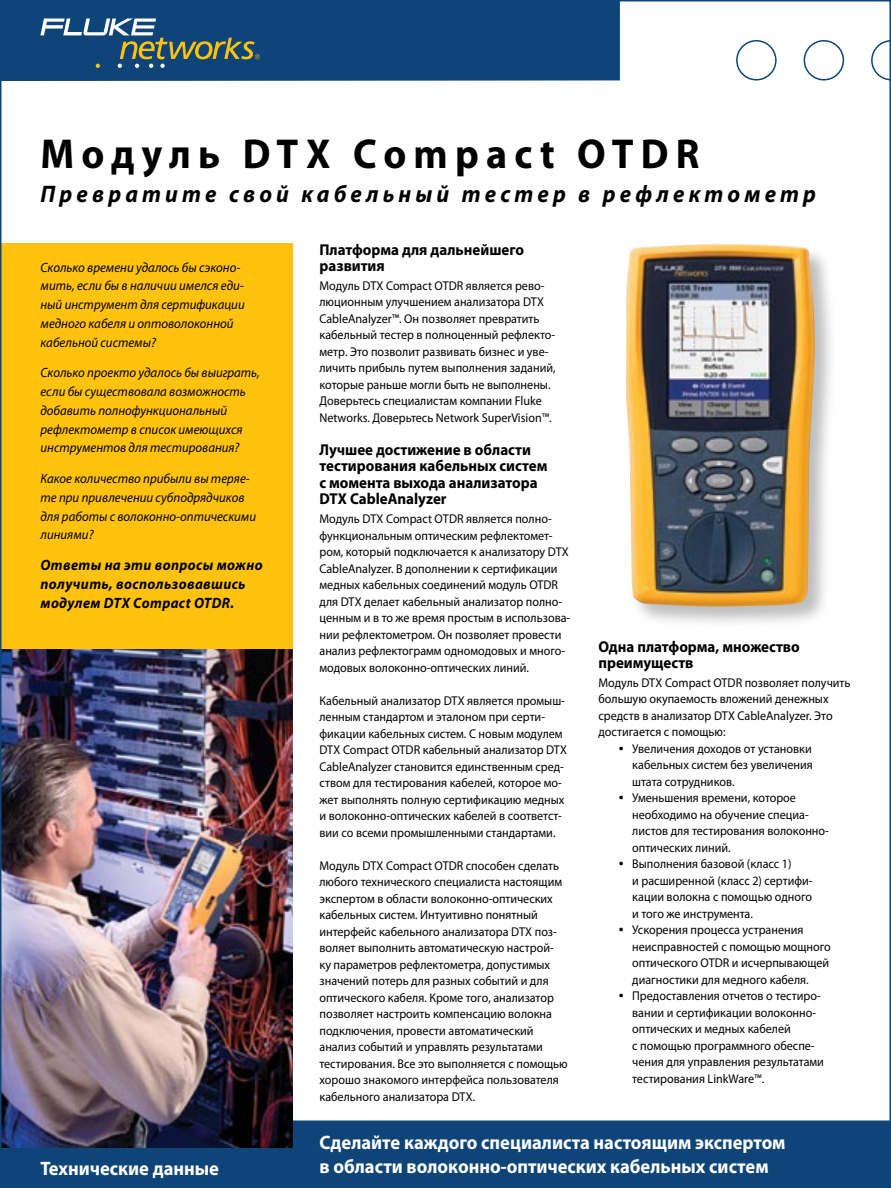
<style>
.page{position:relative;width:891px;height:1188px;background:#fff}
.page>*{position:absolute;margin:0;border:0;box-sizing:border-box;transform-origin:0 0}
.t1{font:700 42px "Myriad Pro";letter-spacing:.18em;color:#000;scale:.95 1}
.t2{font:italic 700 24px "Myriad Pro";letter-spacing:.18em;color:#000;scale:.95 1}
.t3{font:700 19.5px "Myriad Pro";color:#fff;scale:.95 1}
.t4{font:17.25px "Myriad Pro";color:#000}
.t5{font:700 15.75px/16.5px "Myriad Pro";color:#000;scale:.95 1}
.t6{font:italic 700 15px/18.8px "Myriad Pro";letter-spacing:.025em;color:#000;scale:.95 1}
.t7{font:italic 13.5px/18.8px "Myriad Pro";color:#000;scale:.95 1}
.t8{font:12.75px/16.5px "Myriad Pro";color:#000;scale:.95 1}
</style>
<div class="page">
<div style="left:3px;top:1120px;width:885px;height:65px;background:#0e4477"></div>
<div style="left:736px;top:40px;width:41px;height:41px;border:2px solid #0e4477;border-radius:50%"></div>
<div style="left:804px;top:40px;width:40px;height:41px;border:2px solid #0e4477;border-radius:50%"></div>
<svg style="left:871px;top:40px;width:17px;height:41px"></svg>
<div style="left:0;top:243px;width:292px;height:557px;background:#ffc20e"></div>
<img style="left:3px;top:649px;width:289px;height:499px">
<div style="left:624px;top:240px;width:216px;height:392px;background:#000;opacity:.26"></div>
<img style="left:626px;top:244px;width:189px;height:363px">
<div style="left:3px;top:3px;width:617px;height:78px;background:#0e4477"></div>
<svg style="left:40px;top:18px;width:220px;height:50px;background:#385f78"></svg>
<h1 class="t1" style="left:40px;top:126px;width:695px">Модуль DTX Compact OTDR</h1>
<h2 class="t2" style="left:40px;top:178px;width:818px">Превратите свой кабельный тестер в рефлектометр</h2>
<p class="t7" style="left:40px;top:258px;width:217px">Сколько времени удалось бы сэконо&shy;мить, если бы в наличии имелся еди&shy;ный инструмент для сертификации медного кабеля и оптоволоконной кабельной системы?</p>
<p class="t7" style="left:40px;top:363px;width:233px">Сколько проекто удалось бы выиграть, если бы существовала возможность добавить полнофункциональный рефлектометр в список имеющихся инструментов для тестирования?</p>
<p class="t7" style="left:40px;top:469px;width:229px">Какое количество прибыли вы теряе&shy;те при привлечении субподрядчиков для работы с волоконно-оптическими линиями?</p>
<p class="t6" style="left:40px;top:555px;width:235px">Ответы на эти вопросы можно получить, воспользовавшись модулем DTX Compact OTDR.</p>
<p class="t5" style="left:320px;top:241px;width:217px">Платформа для дальнейшего развития</p>
<p class="t8" style="left:320px;top:277px;width:250px">Модуль DTX Compact OTDR является рево&shy;люционным улучшением анализатора DTX CableAnalyzer™. Он позволяет превратить кабельный тестер в полноценный рефлекто&shy;метр. Это позволит развивать бизнес и уве&shy;личить прибыль путем выполнения заданий, которые раньше могли быть не выполнены.<br>Доверьтесь специалистам компании Fluke Networks. Доверьтесь Network SuperVision™.</p>
<p class="t5" style="left:320px;top:441px;width:242px">Лучшее достижение в области тестирования кабельных систем с момента выхода анализатора<br>DTX CableAnalyzer</p>
<p class="t8" style="left:319px;top:510px;width:266px">Модуль DTX Compact ОTDR является полно&shy;функциональным оптическим рефлектомет&shy;ром, который подключается к анализатору DTX CableAnalyzer. В дополнении к сертификации медных кабельных соединений модуль OTDR для DTX делает кабельный анализатор полно&shy;ценным и в то же время простым в использова&shy;нии рефлектометром. Он позволяет провести анализ рефлектограмм одномодовых и много&shy;модовых волоконно-оптических линий.</p>
<p class="t8" style="left:319px;top:692px;width:262px">Кабельный анализатор DTX является промыш&shy;ленным стандартом и эталоном при серти&shy;фикации кабельных систем. С новым модулем DTX Compact OTDR кабельный анализатор DTX CableAnalyzer становится единственным сред&shy;ством для тестирования кабелей, которое мо&shy;жет выполнять полную сертификацию медных и волоконно-оптических кабелей в соответст&shy;вии со всеми промышленными стандартами.</p>
<p class="t8" style="left:319px;top:857px;width:263px">Модуль DTX Compact OTDR способен сделать любого технического специалиста настоящим экспертом в области волоконно-оптических кабельных систем. Интуитивно понятный интерфейс кабельного анализатора DTX поз&shy;воляет выполнить автоматическую настрой&shy;ку параметров рефлектометра, допустимых значений потерь для разных событий и для оптического кабеля. Кроме того, анализатор позволяет настроить компенсацию волокна подключения, провести автоматический анализ событий и управлять результатами тестирования. Все это выполняется с помощью хорошо знакомого интерфейса пользователя кабельного анализатора DTX.</p>
<h3 class="t3" style="left:320px;top:1129px;width:492px">Сделайте каждого специалиста настоящим экспертом</h3>
<p class="t5" style="left:598px;top:637px;width:213px">Одна платформа, множество преимуществ</p>
<p class="t8" style="left:598px;top:674px;width:267px">Модуль DTX Compact OTDR позволяет получить</p>
<p class="t8" style="left:598px;top:690px;width:244px">большую окупаемость вложений денежных</p>
<p class="t8" style="left:598px;top:707px;width:248px">средств в анализатор DTX CableAnalyzer. Это</p>
<p class="t8" style="left:598px;top:723px;width:135px">достигается с помощью:</p>
<p class="t8" style="left:632px;top:740px;width:190px">Увеличения доходов от установки</p>
<p class="t8" style="left:632px;top:756px;width:192px">кабельных систем без увеличения</p>
<p class="t8" style="left:632px;top:773px;width:109px">штата сотрудников.</p>
<p class="t8" style="left:632px;top:789px;width:174px">Уменьшения времени, которое</p>
<p class="t8" style="left:632px;top:806px;width:187px">необходимо на обучение специа-</p>
<p class="t8" style="left:632px;top:822px;width:208px">листов для тестирования волоконно-</p>
<p class="t8" style="left:632px;top:839px;width:105px">оптических линий.</p>
<p class="t8" style="left:632px;top:855px;width:169px">Выполнения базовой (класс 1)</p>
<p class="t8" style="left:632px;top:872px;width:191px">и расширенной (класс 2) сертифи-</p>
<p class="t8" style="left:632px;top:888px;width:191px">кации волокна с помощью одного</p>
<p class="t8" style="left:632px;top:905px;width:129px">и того же инструмента.</p>
<p class="t8" style="left:632px;top:921px;width:182px">Ускорения процесса устранения</p>
<p class="t8" style="left:632px;top:938px;width:211px">неисправностей с помощью мощного</p>
<p class="t8" style="left:632px;top:954px;width:209px">оптического OTDR и исчерпывающей</p>
<p class="t8" style="left:632px;top:971px;width:187px">диагностики для медного кабеля.</p>
<p class="t8" style="left:632px;top:987px;width:200px">Предоставления отчетов о тестиро-</p>
<p class="t8" style="left:632px;top:1004px;width:194px">вании и сертификации волоконно-</p>
<p class="t8" style="left:632px;top:1020px;width:168px">оптических и медных кабелей</p>
<p class="t8" style="left:632px;top:1037px;width:194px">с помощью программного обеспе-</p>
<p class="t8" style="left:632px;top:1053px;width:203px">чения для управления результатами</p>
<p class="t8" style="left:632px;top:1070px;width:140px">тестирования LinkWare™.</p>
<h3 class="t4" style="left:619px;top:736px;width:6px">•</h3>
<h3 class="t4" style="left:619px;top:786px;width:6px">•</h3>
<h3 class="t4" style="left:619px;top:852px;width:6px">•</h3>
<h3 class="t4" style="left:619px;top:918px;width:6px">•</h3>
<h3 class="t4" style="left:619px;top:984px;width:6px">•</h3>
<h3 class="t3" style="left:40px;top:1156px;width:189px">Технические данные</h3>
<h3 class="t3" style="left:320px;top:1153px;width:474px">в области волоконно-оптических кабельных систем</h3>
</div>
